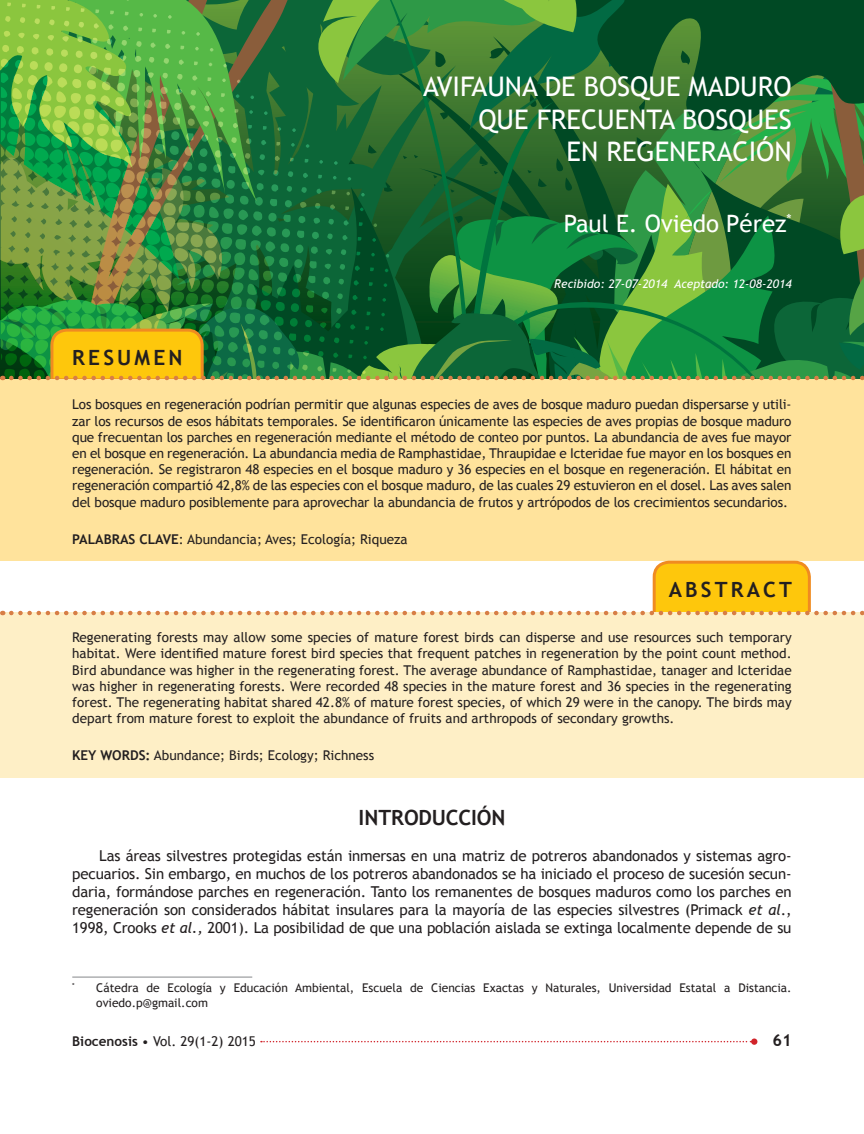
<style>
.page{position:relative;width:864px;height:1134px;background:#fff}
.page>*{position:absolute;margin:0;border:0;box-sizing:border-box;transform-origin:0 0}
.t1{font:27px/32.4px "Trebuchet MS";color:#fff;text-align:right}
.t2{font:24px "Trebuchet MS";color:#fff}
.t3{font:700 21px "Trebuchet MS";letter-spacing:.15em;color:#231f20}
.t4{font:700 21px "Trebuchet MS";letter-spacing:-.01em;color:#231f20}
.t5{font:700 16.5px "Trebuchet MS";color:#231f20}
.t6{font:15px/18px "Trebuchet MS";letter-spacing:-.01em;color:#231f20;text-align:justify}
.t7{font:13.5px/16.2px "Trebuchet MS";color:#231f20;text-align:justify}
.t8{font:12px/14.4px "Trebuchet MS";color:#231f20}
.t9{font:italic 12px "Trebuchet MS";color:#fff}
.s1{font-weight:700}
.s2{font-style:italic}
</style>
<div class="page">
<svg style="left:261px;top:1039px;width:496px;height:6px"></svg>
<div style="left:0;top:379px;width:864px;height:181px;background:#ffe39c"></div>
<svg style="left:0;top:0;width:864px;height:381px;background:#367f37"></svg>
<div style="left:0;top:612px;width:864px;height:166px;background:#feefc6"></div>
<svg style="left:11px;top:560px;width:853px;height:56px"></svg>
<hr style="left:72px;top:977px;width:180px;height:1px;background:#939598">
<h1 class="t1" style="left:423px;top:71px;width:370px">AVIFAUNA DE BOSQUE MADURO<br>QUE FRECUENTA BOSQUES<br>EN REGENERACIÓN</h1>
<h2 class="t2" style="left:564px;top:209px;width:229px">Paul E. Oviedo Pérez<sup>*</sup></h2>
<p class="t9" style="left:554px;top:277px;width:239px">Recibido: 27-07-2014 Aceptado: 12-08-2014</p>
<h3 class="t3" style="left:72px;top:344px;width:112px">RESUMEN</h3>
<p class="t7" style="left:72px;top:397px;width:721px">Los bosques en regeneración podrían permitir que algunas especies de aves de bosque maduro puedan dispersarse y utili&shy;zar los recursos de esos hábitats temporales. Se identificaron únicamente las especies de aves propias de bosque maduro que frecuentan los parches en regeneración mediante el método de conteo por puntos. La abundancia de aves fue mayor en el bosque en regeneración. La abundancia media de Ramphastidae, Thraupidae e Icteridae fue mayor en los bosques en regeneración. Se registraron 48 especies en el bosque maduro y 36 especies en el bosque en regeneración. El hábitat en regeneración compartió 42,8% de las especies con el bosque maduro, de las cuales 29 estuvieron en el dosel. Las aves salen del bosque maduro posiblemente para aprovechar la abundancia de frutos y artrópodos de los crecimientos secundarios.</p>
<p class="t7" style="left:72px;top:531px;width:337px"><span class="s1">PALABRAS CLAVE</span>: Abundancia; Aves; Ecología; Riqueza</p>
<h3 class="t3" style="left:669px;top:577px;width:125px">ABSTRACT</h3>
<p class="t7" style="left:72px;top:629px;width:721px">Regenerating forests may allow some species of mature forest birds can disperse and use resources such temporary habitat. Were identified mature forest bird species that frequent patches in regeneration by the point count method.<br>Bird abundance was higher in the regenerating forest. The average abundance of Ramphastidae, tanager and Icteridae was higher in regenerating forests. Were recorded 48 species in the mature forest and 36 species in the regenerating forest. The regenerating habitat shared 42.8% of mature forest species, of which 29 were in the canopy. The birds may depart from mature forest to exploit the abundance of fruits and arthropods of secondary growths.</p>
<p class="t7" style="left:72px;top:748px;width:303px"><span class="s1">KEY WORDS:</span> Abundance; Birds; Ecology; Richness</p>
<h3 class="t4" style="left:359px;top:804px;width:148px">INTRODUCCIÓN</h3>
<p class="t6" style="left:72px;top:846px;width:721px;text-indent:27px">Las áreas silvestres protegidas están inmersas en una matriz de potreros abandonados y sistemas agro&shy;pecuarios. Sin embargo, en muchos de los potreros abandonados se ha iniciado el proceso de sucesión secun&shy;daria, formándose parches en regeneración. Tanto los remanentes de bosques maduros como los parches en regeneración son considerados hábitat insulares para la mayoría de las especies silvestres (Primack <span class="s2">et al</span>., 1998, Crooks <span class="s2">et al.,</span> 2001). La posibilidad de que una población aislada se extinga localmente depende de su</p>
<p class="t8" style="left:96px;top:981px;width:697px;text-indent:-24px"><sup>*</sup> Cátedra de Ecología y Educación Ambiental, Escuela de Ciencias Exactas y Naturales, Universidad Estatal a Distancia. oviedo.p@gmail.com</p>
<p class="t7" style="left:72px;top:1034px;width:185px"><span class="s1">Biocenosis</span> • Vol. 29(1-2) 2015</p>
<p class="t5" style="left:772px;top:1030px;width:21px">61</p>
</div>
